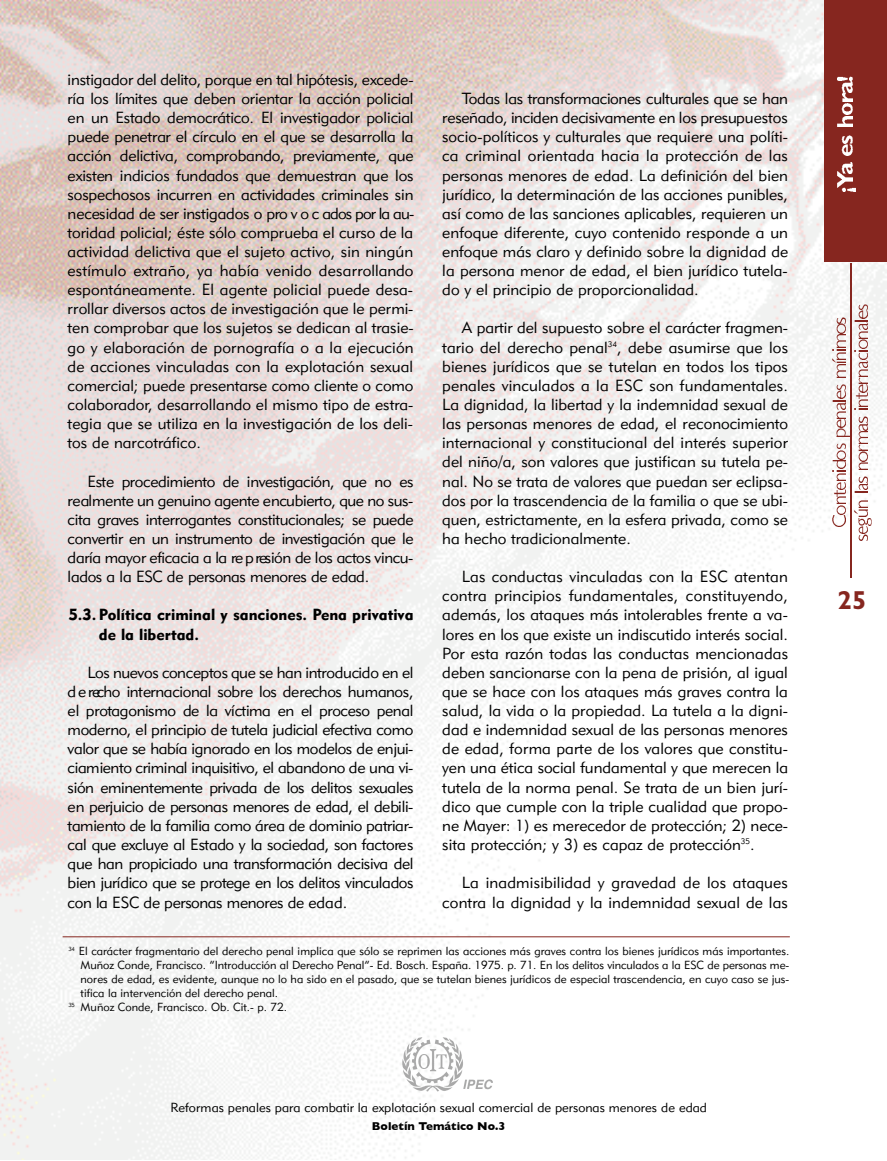
<style>
.page{position:relative;width:887px;height:1161px;background:#fff}
.page>*{position:absolute;margin:0;border:0;box-sizing:border-box;transform-origin:0 0}
.t1{font:700 26.07px "Gill Sans";color:#86261f}
.t2{font:15.92px/19.1px "Geometric 415 BT Lite A";color:#000;text-align:justify}
.t3{font:15.92px/19.1px "Geometric 415 BT Black A";letter-spacing:.005em;color:#000}
.t4{font:13.12px "Geometric 415 BT Lite A";color:#000}
.t5{font:11.55px "Geometric 415 BT Lite A";color:#000}
.t6{font:700 11.55px "Gill Sans";color:#000}
</style>
<div class="page">
<img style="left:0;top:0;width:887px;height:1159px">
<img style="left:402px;top:1037px;width:90px;height:65px">
<div style="left:824px;top:0;width:63px;height:262px;background:#86261f"></div>
<img style="left:831px;top:473px;width:14px;height:54px">
<svg style="left:831px;top:470px;width:14px;height:1px"></svg>
<img style="left:831px;top:461px;width:14px;height:7px">
<img style="left:831px;top:443px;width:14px;height:16px">
<img style="left:831px;top:429px;width:19px;height:8px">
<img style="left:831px;top:420px;width:14px;height:7px">
<img style="left:831px;top:411px;width:14px;height:7px">
<img style="left:831px;top:402px;width:14px;height:7px">
<svg style="left:831px;top:400px;width:14px;height:1px"></svg>
<img style="left:831px;top:384px;width:14px;height:14px">
<img style="left:831px;top:352px;width:14px;height:25px">
<img style="left:831px;top:335px;width:14px;height:12px">
<img style="left:831px;top:318px;width:14px;height:15px">
<img style="left:852px;top:526px;width:15px;height:14px">
<img style="left:852px;top:518px;width:19px;height:7px">
<img style="left:852px;top:509px;width:15px;height:7px">
<img style="left:852px;top:500px;width:15px;height:7px">
<svg style="left:852px;top:492px;width:15px;height:1px"></svg>
<img style="left:852px;top:477px;width:15px;height:13px">
<img style="left:852px;top:452px;width:15px;height:17px">
<img style="left:852px;top:417px;width:15px;height:33px">
<svg style="left:852px;top:409px;width:15px;height:1px"></svg>
<img style="left:852px;top:385px;width:15px;height:21px">
<img style="left:852px;top:354px;width:15px;height:29px">
<svg style="left:831px;top:349px;width:36px;height:3px"></svg>
<img style="left:852px;top:340px;width:15px;height:9px">
<img style="left:852px;top:322px;width:15px;height:16px">
<svg style="left:852px;top:320px;width:15px;height:2px"></svg>
<img style="left:852px;top:304px;width:15px;height:14px">
<hr style="left:850px;top:264px;width:2px;height:314px;background:#86261f">
<img style="left:841px;top:188px;width:15px;height:4px">
<img style="left:837px;top:174px;width:15px;height:13px">
<img style="left:837px;top:163px;width:15px;height:11px">
<img style="left:841px;top:145px;width:11px;height:10px">
<img style="left:841px;top:135px;width:11px;height:8px">
<img style="left:837px;top:117px;width:15px;height:10px">
<img style="left:841px;top:103px;width:11px;height:12px">
<img style="left:841px;top:82px;width:11px;height:19px">
<img style="left:837px;top:76px;width:15px;height:4px">
<hr style="left:63px;top:936px;width:727px;height:1px;background:#86261f">
<p class="t2" style="left:68px;top:71px;width:348px">instigador del delito, porque en tal hipótesis, excede&shy;ría los límites que deben orientar la acción policial en un Estado democrático. El investigador policial puede penetrar el círculo en el que se desarrolla la acción delictiva, comprobando, previamente, que existen indicios fundados que demuestran que los sospechosos incurren en actividades criminales sin necesidad de ser instigados o pro v o c ados por la au&shy;toridad policial; éste sólo comprueba el curso de la actividad delictiva que el sujeto activo, sin ningún estímulo extraño, ya había venido desarrollando espontáneamente. El agente policial puede desa&shy;rrollar diversos actos de investigación que le permi&shy;ten comprobar que los sujetos se dedican al trasie&shy;go y elaboración de pornografía o a la ejecución de acciones vinculadas con la explotación sexual comercial; puede presentarse como cliente o como colaborador, desarrollando el mismo tipo de estra&shy;tegia que se utiliza en la investigación de los deli&shy;tos de narcotráfico.</p>
<p class="t2" style="left:68px;top:473px;width:347px;text-indent:20px">Este procedimiento de investigación, que no es realmente un genuino agente encubierto, que no sus&shy;cita graves interrogantes constitucionales; se puede convertir en un instrumento de investigación que le daría mayor eficacia a la re p resión de los actos vincu&shy;lados a la ESC de personas menores de edad.</p>
<p class="t3" style="left:99px;top:607px;width:316px;text-indent:-30px">5.3. Política criminal y sanciones. Pena privativa de la libertad.</p>
<p class="t2" style="left:68px;top:664px;width:347px;text-indent:20px">Los nuevos conceptos que se han introducido en el d e recho internacional sobre los derechos humanos, el protagonismo de la víctima en el proceso penal m o d e rno, el principio de tutela judicial efectiva como valor que se había ignorado en los modelos de enjui&shy;ciamiento criminal inquisitivo, el abandono de una vi&shy;sión eminentemente privada de los delitos sexuales en perjuicio de personas menores de edad, el debili&shy;tamiento de la familia como área de dominio patriar&shy;cal que excluye al Estado y la sociedad, son factore s que han propiciado una transformación decisiva del bien jurídico que se protege en los delitos vinculados con la ESC de personas menores de edad.</p>
<p class="t2" style="left:442px;top:91px;width:347px;text-indent:19px">Todas las transformaciones culturales que se han reseñado, inciden decisivamente en los pre supuestos socio-políticos y culturales que requiere una políti&shy;ca criminal orientada hacia la protección de las personas menores de edad. La definición del bien jurídico, la determinación de las acciones punibles, así como de las sanciones aplicables, requieren un enfoque diferente, cuyo contenido responde a un enfoque más claro y definido sobre la dignidad de la persona menor de edad, el bien jurídico tutela&shy;do y el principio de proporcionalidad.</p>
<p class="t2" style="left:442px;top:320px;width:347px;text-indent:19px">A partir del supuesto sobre el carácter fragmen&shy;tario del derecho penal<sup>34</sup>, debe asumirse que los bienes jurídicos que se tutelan en todos los tipos penales vinculados a la ESC son fundamentales.<br>La dignidad, la libertad y la indemnidad sexual de las personas menores de edad, el reconocimiento internacional y constitucional del interés superior del niño/a, son valores que justifican su tutela pe&shy;nal. No se trata de valores que puedan ser eclipsa&shy;dos por la trascendencia de la familia o que se ubi&shy;quen, estrictamente, en la esfera privada, como se ha hecho tradicionalmente.</p>
<p class="t2" style="left:442px;top:569px;width:347px;text-indent:19px">Las conductas vinculadas con la ESC atentan contra principios fundamentales, constituyendo, además, los ataques más intolerables frente a va&shy;lores en los que existe un indiscutido interés social.<br>Por esta razón todas las conductas mencionadas deben sancionarse con la pena de prisión, al igual que se hace con los ataques más graves contra la salud, la vida o la propiedad. La tutela a la digni&shy;dad e indemnidad sexual de las personas menores de edad, forma parte de los valores que constitu&shy;yen una ética social fundamental y que merecen la tutela de la norma penal. Se trata de un bien jurí&shy;dico que cumple con la triple cualidad que propo&shy;ne Mayer: 1) es merecedor de protección; 2) nece&shy;sita protección; y 3) es capaz de protección<sup>35</sup>.</p>
<p class="t2" style="left:442px;top:875px;width:347px;text-align:right">La inadmisibilidad y gravedad de los ataques contra la dignidad y la indemnidad sexual de las</p>
<p class="t5" style="left:68px;top:947px;width:722px"><sup>34</sup> El carácter fragmentario del derecho penal implica que sólo se reprimen las acciones más graves contra los bienes jurídicos más importantes.</p>
<p class="t5" style="left:81px;top:961px;width:710px">Muñoz Conde, Francisco. “Introducción al Derecho Penal”- Ed. Bosch. España. 1975. p. 71. En los delitos vinculados a la ESC de personas me-</p>
<p class="t5" style="left:81px;top:975px;width:710px">nores de edad, es evidente, aunque no lo ha sido en el pasado, que se tutelan bienes jurídicos de especial trascendencia, en cuyo caso se jus-</p>
<p class="t5" style="left:81px;top:989px;width:199px">tifica la intervención del derecho penal.</p>
<p class="t5" style="left:68px;top:1002px;width:220px"><sup>35</sup> Muñoz Conde, Francisco. Ob. Cit.- p. 72.</p>
<p class="t4" style="left:170px;top:1103px;width:538px">Reformas penales para combatir la explotación sexual comercial de personas menores de edad</p>
<p class="t6" style="left:372px;top:1119px;width:135px">Boletín Temático No.3</p>
<h1 class="t1" style="left:837px;top:591px;width:30px">25</h1>
</div>
